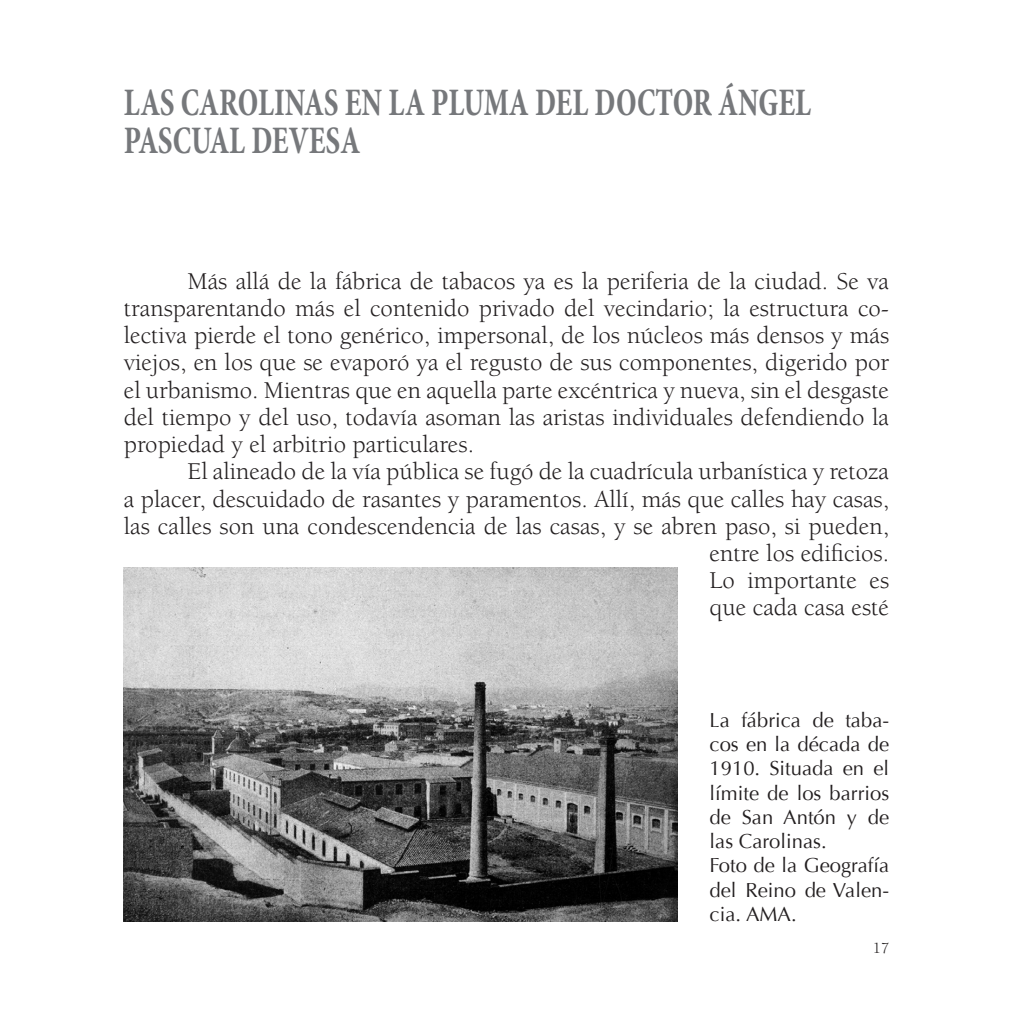
<style>
.page{position:relative;width:1013px;height:1013px;background:#fff}
.page>*{position:absolute;margin:0;border:0;box-sizing:border-box;transform-origin:0 0}
.Capitulillo{font:700 condensed 39.38px/37.8px "Minion Pro";color:#76787b;scale:.8 1}
.Texto{font:24.75px/27.2px "Berkeley";color:#231f20;text-align:justify}
.Pie_de_foto{font:20.25px/24.3px "Optima";color:#231f20;text-align:justify}
.t1{font:15.75px "Berkeley";color:#231f20}
</style>
<div class="page">
<img style="left:124px;top:568px;width:554px;height:353px">
<p class="Capitulillo" style="left:124px;top:83px;width:861px">LAS CAROLINAS EN LA PLUMA DEL DOCTOR ÁNGEL<br>PASCUAL DEVESA</p>
<p class="Texto" style="left:124px;top:268px;width:767px;text-indent:64px">Más allá de la fábrica de tabacos ya es la periferia de la ciudad. Se va transparentando más el contenido privado del vecindario; la estructura co&shy;lectiva pierde el tono genérico, impersonal, de los núcleos más densos y más viejos, en los que se evaporó ya el regusto de sus componentes, digerido por el urbanismo. Mientras que en aquella parte excéntrica y nueva, sin el desgaste del tiempo y del uso, todavía asoman las aristas individuales defendiendo la propiedad y el arbitrio particulares.</p>
<p class="Texto" style="left:124px;top:458px;width:767px;text-align:right">El alineado de la vía pública se fugó de la cuadrícula urbanística y retoza<br>a placer, descuidado de rasantes y paramentos. Allí, más que calles hay casas, las calles son una condescendencia de las casas, y se abren paso, si pueden, entre los edificios.<br>Lo importante es<br>que cada casa esté</p>
<p class="Pie_de_foto" style="left:710px;top:708px;width:181px">La fábrica de taba&shy;cos en la década de 1910. Situada en el límite de los barrios de San Antón y de las Carolinas.</p>
<p class="Pie_de_foto" style="left:710px;top:854px;width:181px">Foto de la Geografía del Reino de Valen&shy;cia. AMA.</p>
<p class="t1" style="left:873px;top:940px;width:18px">17</p>
</div>
